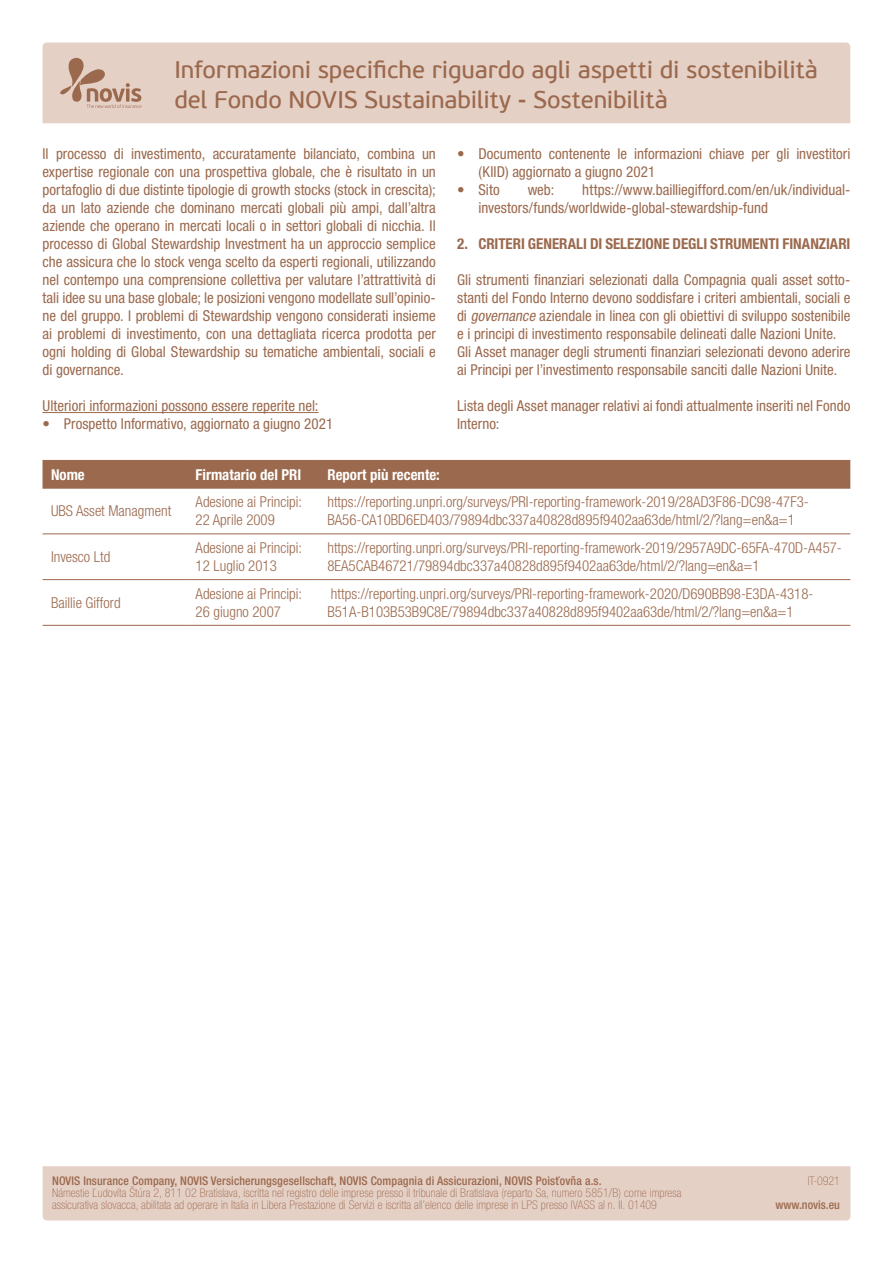
<style>
.page{position:relative;width:893px;height:1263px;background:#fff}
.page>*{position:absolute;margin:0;border:0;box-sizing:border-box;transform-origin:0 0}
.t1{font:24px/30px "PF Beau Sans Pro Bbook";letter-spacing:-.005em;color:#9b694d}
.List_Paragraph{font:condensed 15px/18px "Helvetica Neue LT Pro";color:#9b694d}
.t2{font:300 condensed 15px/18px "Helvetica Neue LT Pro";color:#9b694d}
.List_Paragraph-2{font:700 condensed 15px "Helvetica Neue LT Pro";letter-spacing:-.005em;color:#9b694d}
.t3{font:700 condensed 15px "Helvetica Neue LT Pro";color:#fff}
.t4{font:100 condensed 12px "Helvetica Neue LT Pro";letter-spacing:.01em;color:#9b694d}
.t5{font:500 condensed 12px "Helvetica Neue LT Pro";letter-spacing:.01em;color:#9b694d}
.s1{font-style:italic}
</style>
<div class="page">
<div style="left:43px;top:43px;width:807px;height:80px;background:#e5d0c6"></div>
<div style="left:43px;top:1166px;width:807px;height:54px;background:#e5d0c6"></div>
<svg style="left:60px;top:58px;width:82px;height:50px;background:#d0b3a4"></svg>
<div style="left:43px;top:461px;width:807px;height:27px;background:#9b694d"></div>
<hr style="left:43px;top:460px;width:144px;height:1px;background:#9b694d">
<hr style="left:43px;top:488px;width:144px;height:1px;background:#9b694d">
<hr style="left:187px;top:460px;width:132px;height:1px;background:#9b694d">
<hr style="left:319px;top:460px;width:531px;height:1px;background:#9b694d">
<hr style="left:187px;top:488px;width:132px;height:1px;background:#9b694d">
<hr style="left:319px;top:488px;width:531px;height:1px;background:#9b694d">
<hr style="left:187px;top:533px;width:132px;height:1px;background:#9b694d">
<hr style="left:319px;top:533px;width:531px;height:1px;background:#9b694d">
<hr style="left:187px;top:579px;width:132px;height:1px;background:#9b694d">
<hr style="left:319px;top:579px;width:531px;height:1px;background:#9b694d">
<hr style="left:187px;top:625px;width:132px;height:1px;background:#9b694d">
<hr style="left:319px;top:625px;width:531px;height:1px;background:#9b694d">
<hr style="left:43px;top:533px;width:144px;height:1px;background:#9b694d">
<hr style="left:43px;top:579px;width:144px;height:1px;background:#9b694d">
<hr style="left:43px;top:625px;width:144px;height:1px;background:#9b694d">
<hr style="left:43px;top:412px;width:276px;height:1px;background:#9b694d">
<p class="t1" style="left:174px;top:55px;width:645px">Informazioni specifiche riguardo agli aspetti di sostenibilità del Fondo NOVIS Sustainability - Sostenibilità</p>
<p class="List_Paragraph" style="left:43px;top:145px;width:395px;text-align:justify">Il processo di investimento, accuratamente bilanciato, combina un expertise regionale con una prospettiva globale, che è risultato in un portafoglio di due distinte tipologie di growth stocks (stock in crescita); da un lato aziende che dominano mercati globali più ampi, dall’altra aziende che operano in mercati locali o in settori globali di nicchia. Il processo di Global Stewardship Investment ha un approccio semplice che assicura che lo stock venga scelto da esperti regionali, utilizzando nel contempo una comprensione collettiva per valutare l’attrattività di tali idee su una base globale; le posizioni vengono modellate sull’opinio&shy;ne del gruppo. I problemi di Stewardship vengono considerati insieme ai problemi di investimento, con una dettagliata ricerca prodotta per ogni holding di Global Stewardship su tematiche ambientali, sociali e di governance.</p>
<p class="List_Paragraph" style="left:43px;top:397px;width:278px">Ulteriori informazioni possono essere reperite nel:</p>
<p class="List_Paragraph" style="left:43px;top:415px;width:292px">• Prospetto Informativo, aggiornato a giugno 2021</p>
<p class="List_Paragraph" style="left:478px;top:145px;width:374px;text-indent:-21px">• Documento contenente le informazioni chiave per gli investitori (KIID) aggiornato a giugno 2021</p>
<p class="List_Paragraph" style="left:457px;top:181px;width:44px">• Sito</p>
<p class="List_Paragraph" style="left:528px;top:181px;width:28px">web:</p>
<p class="List_Paragraph" style="left:478px;top:181px;width:374px;text-indent:104px">https://www.bailliegifford.com/en/uk/individual&shy;investors/funds/worldwide-global-stewardship-fund</p>
<p class="List_Paragraph-2" style="left:457px;top:235px;width:395px">2. CRITERI GENERALI DI SELEZIONE DEGLI STRUMENTI FINANZIARI</p>
<p class="List_Paragraph" style="left:457px;top:271px;width:395px;text-align:justify">Gli strumenti finanziari selezionati dalla Compagnia quali asset sotto&shy;stanti del Fondo Interno devono soddisfare i criteri ambientali, sociali e di <span class="s1">governance</span> aziendale in linea con gli obiettivi di sviluppo sostenibile e i principi di investimento responsabile delineati dalle Nazioni Unite.</p>
<p class="List_Paragraph" style="left:457px;top:343px;width:395px">Gli Asset manager degli strumenti finanziari selezionati devono aderire ai Principi per l’investimento responsabile sanciti dalle Nazioni Unite.</p>
<p class="List_Paragraph" style="left:457px;top:397px;width:395px">Lista degli Asset manager relativi ai fondi attualmente inseriti nel Fondo<br>Interno:</p>
<p class="t3" style="left:51px;top:465px;width:35px">Nome</p>
<p class="t3" style="left:196px;top:465px;width:107px">Firmatario del PRI</p>
<p class="t3" style="left:327px;top:465px;width:114px">Report più recente:</p>
<p class="t2" style="left:51px;top:502px;width:122px">UBS Asset Managment</p>
<p class="t2" style="left:327px;top:493px;width:483px">https://reporting.unpri.org/surveys/PRI-reporting-framework-2019/28AD3F86-DC98-47F3-<br>BA56-CA10BD6ED403/79894dbc337a40828d895f9402aa63de/html/2/?lang=en&amp;a=1</p>
<p class="t2" style="left:196px;top:493px;width:108px">Adesione ai Principi:</p>
<p class="t2" style="left:196px;top:511px;width:81px">22 Aprile 2009</p>
<p class="t2" style="left:51px;top:548px;width:61px">Invesco Ltd</p>
<p class="t2" style="left:196px;top:539px;width:108px">Adesione ai Principi:</p>
<p class="t2" style="left:196px;top:557px;width:83px">12 Luglio 2013</p>
<p class="t2" style="left:327px;top:539px;width:516px">https://reporting.unpri.org/surveys/PRI-reporting-framework-2019/2957A9DC-65FA-470D-A457-<br>8EA5CAB46721/79894dbc337a40828d895f9402aa63de/html/2/?lang=en&amp;a=1</p>
<p class="t2" style="left:51px;top:593px;width:71px">Baillie Gifford</p>
<p class="t2" style="left:196px;top:584px;width:108px">Adesione ai Principi:<br>26 giugno 2007</p>
<p class="t2" style="left:327px;top:584px;width:488px">https://reporting.unpri.org/surveys/PRI-reporting-framework-2020/D690BB98-E3DA-4318-<br>B51A-B103B53B9C8E/79894dbc337a40828d895f9402aa63de/html/2/?lang=en&amp;a=1</p>
<p class="t5" style="left:52px;top:1174px;width:551px">NOVIS Insurance Company, NOVIS Versicherungsgesellschaft, NOVIS Compagnia di Assicurazioni, NOVIS Poisťovňa a.s.</p>
<p class="t4" style="left:52px;top:1187px;width:631px">Námestie Ľudovíta Štúra 2, 811 02 Bratislava, iscritta nel registro delle imprese presso il tribunale di Bratislava (reparto Sa, numero 5851/B) come impresa</p>
<p class="t4" style="left:52px;top:1199px;width:606px">assicurativa slovacca, abilitata ad operare in Italia in Libera Prestazione di Servizi e iscritta all’elenco delle imprese in LPS presso IVASS al n. II. 01409</p>
<p class="t4" style="left:808px;top:1175px;width:34px">IT-0921</p>
<p class="t5" style="left:775px;top:1198px;width:66px">www.novis.eu</p>
</div>
